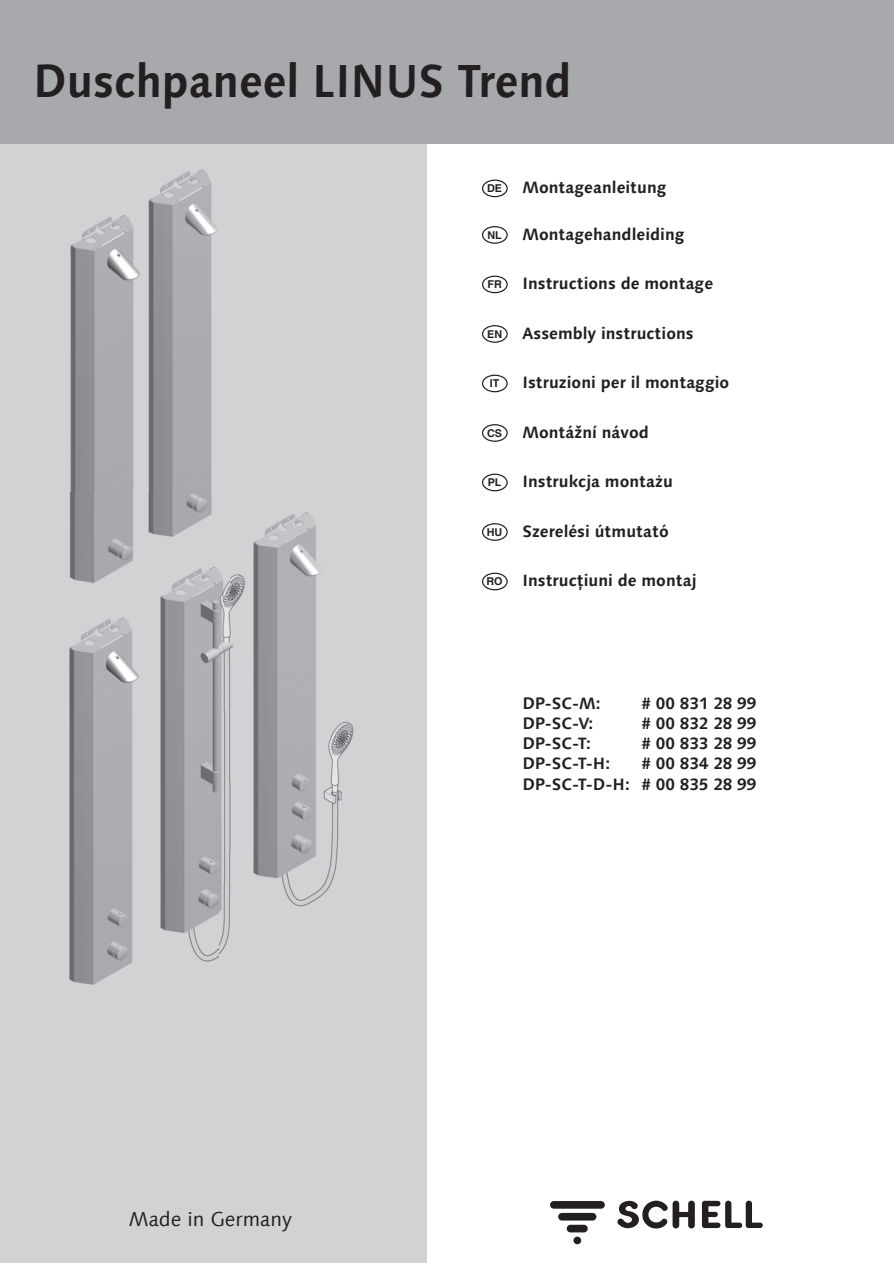
<style>
.page{position:relative;width:894px;height:1263px;background:#fff}
.page>*{position:absolute;margin:0;border:0;box-sizing:border-box;transform-origin:0 0}
.t1{font:700 46.5px "Linotype Syntax Com";color:#231f20;scale:.95 1}
.t2{font:20.25px "Linotype Syntax Com";color:#231f20}
.t3{font:700 16.5px/20.1px "Linotype Syntax Com";color:#231f20;text-align:right}
.t4{font:700 10.8px "Helvetica";color:#231f20}
</style>
<div class="page">
<div style="left:0;top:100px;width:426px;height:1163px;background:#d1d2d4"></div>
<div style="left:550px;top:1201px;width:54px;height:7px;background:#231f20;border-radius:4px"></div>
<div style="left:558px;top:1213px;width:38px;height:7px;background:#231f20;border-radius:4px"></div>
<div style="left:566px;top:1224px;width:21px;height:8px;background:#231f20;border-radius:4px"></div>
<div style="left:573px;top:1236px;width:8px;height:8px;background:#231f20;border-radius:50%"></div>
<svg style="left:702px;top:1200px;width:60px;height:28px"></svg>
<svg style="left:617px;top:1200px;width:77px;height:28px"></svg>
<div style="left:0;top:0;width:893px;height:144px;background:#a8a9ad"></div>
<svg style="left:482px;top:180px;width:25px;height:17px"></svg>
<div style="left:483px;top:181px;width:23px;height:15px;background:#fff;border-radius:50%"></div>
<svg style="left:482px;top:226px;width:25px;height:18px"></svg>
<div style="left:483px;top:227px;width:23px;height:15px;background:#fff;border-radius:50%"></div>
<svg style="left:482px;top:276px;width:25px;height:17px"></svg>
<div style="left:483px;top:277px;width:23px;height:15px;background:#fff;border-radius:50%"></div>
<svg style="left:482px;top:325px;width:25px;height:18px"></svg>
<div style="left:483px;top:326px;width:23px;height:15px;background:#fff;border-radius:50%"></div>
<svg style="left:482px;top:375px;width:25px;height:17px"></svg>
<div style="left:483px;top:376px;width:23px;height:15px;background:#fff;border-radius:50%"></div>
<svg style="left:482px;top:424px;width:25px;height:18px"></svg>
<div style="left:483px;top:425px;width:23px;height:15px;background:#fff;border-radius:50%"></div>
<svg style="left:482px;top:474px;width:25px;height:17px"></svg>
<div style="left:483px;top:475px;width:23px;height:15px;background:#fff;border-radius:50%"></div>
<svg style="left:482px;top:523px;width:25px;height:18px"></svg>
<div style="left:483px;top:524px;width:23px;height:15px;background:#fff;border-radius:50%"></div>
<svg style="left:482px;top:573px;width:25px;height:17px"></svg>
<div style="left:483px;top:574px;width:23px;height:15px;background:#fff;border-radius:50%"></div>
<img style="left:70px;top:169px;width:148px;height:323px">
<img style="left:218px;top:512px;width:136px;height:446px">
<img style="left:69px;top:596px;width:149px;height:389px">
<img style="left:69px;top:492px;width:161px;height:104px">
<h1 class="t1" style="left:33px;top:51px;width:568px">Duschpaneel LINUS Trend</h1>
<p class="t2" style="left:129px;top:1206px;width:165px">Made in Germany</p>
<p class="t4" style="left:487px;top:182px;width:16px">DE</p>
<p class="t4" style="left:487px;top:228px;width:16px">NL</p>
<p class="t4" style="left:487px;top:278px;width:16px">FR</p>
<p class="t4" style="left:487px;top:327px;width:16px">EN</p>
<p class="t4" style="left:490px;top:377px;width:11px">IT</p>
<p class="t4" style="left:487px;top:426px;width:16px">CS</p>
<p class="t4" style="left:487px;top:476px;width:15px">PL</p>
<p class="t4" style="left:487px;top:525px;width:17px">HU</p>
<p class="t4" style="left:486px;top:575px;width:18px">RO</p>
<p class="t3" style="left:522px;top:177px;width:146px">Montageanleitung</p>
<p class="t3" style="left:522px;top:223px;width:164px">Montagehandleiding</p>
<p class="t3" style="left:522px;top:273px;width:192px">Instructions de montage</p>
<p class="t3" style="left:522px;top:322px;width:173px">Assembly instructions</p>
<p class="t3" style="left:522px;top:372px;width:208px">Istruzioni per il montaggio</p>
<p class="t3" style="left:522px;top:421px;width:128px">Montážní návod</p>
<p class="t3" style="left:522px;top:471px;width:152px">Instrukcja montażu</p>
<p class="t3" style="left:522px;top:520px;width:148px">Szerelési útmutató</p>
<p class="t3" style="left:522px;top:570px;width:176px">Instrucţiuni de montaj</p>
<p class="t3" style="left:522px;top:693px;width:80px">DP-SC-M:</p>
<p class="t3" style="left:641px;top:693px;width:116px"># 00 831 28 99</p>
<p class="t3" style="left:522px;top:713px;width:72px">DP-SC-V:</p>
<p class="t3" style="left:641px;top:713px;width:116px"># 00 832 28 99</p>
<p class="t3" style="left:522px;top:733px;width:70px">DP-SC-T:</p>
<p class="t3" style="left:641px;top:733px;width:116px"># 00 833 28 99</p>
<p class="t3" style="left:522px;top:753px;width:89px">DP-SC-T-H:</p>
<p class="t3" style="left:522px;top:753px;width:235px"># 00 834 28 99<br>DP-SC-T-D-H: # 00 835 28 99</p>
</div>
